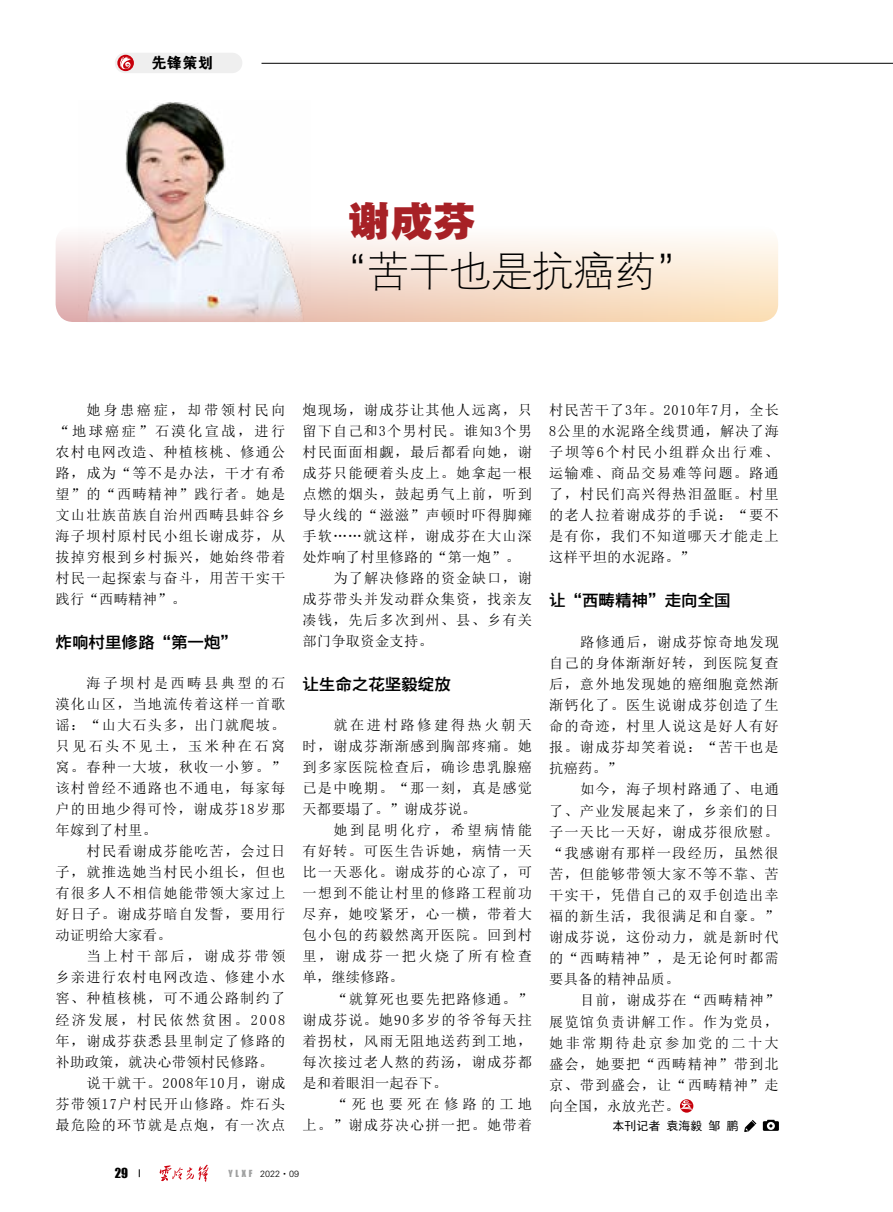
<style>
.page{position:relative;width:893px;height:1212px;background:#fff}
.page>*{position:absolute;margin:0;border:0;box-sizing:border-box;transform-origin:0 0}
.t1{font:42px "FZXDXK GBK1 0";letter-spacing:-.02em;color:#000}
.t2{font:42px "FZYDTHJW GB1 0";color:#a72126}
.t3{font:16.5px "FZYDZHJW GB1 0";color:#000}
.t4{font:15px "FZDHTK GBK1 0";color:#000}
.t5{font:14.25px/21px "Sim Sun";letter-spacing:.08em;color:#000;text-align:justify}
.t6{font:14.25px "Sim Sun";letter-spacing:.02em;color:#000}
.t7{font:14.25px/21px "Sim Sun";letter-spacing:.185em;color:#000;text-align:right}
.t8{font:14.25px "Sim Sun";letter-spacing:.14em;color:#000}
.t9{font:14.25px "Sim Sun";letter-spacing:.175em;color:#000}
.t10{font:12.75px "Impact";color:#000}
.t11{font:12px "Sim Hei";color:#000}
.t12{font:9px "FZXH1 K GBK1 0";color:#000}
.s1{font-family:"Impact";color:#9fa0a0}
</style>
<div class="page">
<svg style="left:159px;top:1164px;width:49px;height:18px"></svg>
<hr style="left:261px;top:63px;width:632px;height:1px;background:#000">
<div style="left:115px;top:53px;width:127px;height:20px;background:#efefef;border-radius:10px"></div>
<svg style="left:117px;top:55px;width:17px;height:16px"></svg>
<svg style="left:118px;top:57px;width:13px;height:14px"></svg>
<div style="left:680px;top:1099px;width:13px;height:13px;background:#c7000b;border-radius:50%"></div>
<svg style="left:680px;top:1100px;width:12px;height:10px"></svg>
<svg style="left:744px;top:1120px;width:12px;height:12px"></svg>
<svg style="left:763px;top:1120px;width:16px;height:11px"></svg>
<svg style="left:56px;top:225px;width:722px;height:97px"></svg>
<img style="left:79px;top:102px;width:232px;height:220px">
<p class="t4" style="left:151px;top:55px;width:63px">先锋策划</p>
<h1 class="t2" style="left:348px;top:198px;width:129px">谢成芬</h1>
<h1 class="t1" style="left:326px;top:249px;width:373px">“苦干也是抗癌药”</h1>
<p class="t5" style="left:56px;top:399px;width:231px;text-indent:31px">她身患癌症，却带领村民向“地球癌症”石漠化宣战，进行农村电网改造、种植核桃、修通公路，成为“等不是办法，干才有希望”的“西畴精神”践行者。她是文山壮族苗族自治州西畴县蚌谷乡海子坝村原村民小组长谢成芬，从拔掉穷根到乡村振兴，她始终带着村民一起探索与奋斗，用苦干实干践行“西畴精神”。</p>
<p class="t3" style="left:56px;top:633px;width:183px">炸响村里修路“第一炮”</p>
<p class="t5" style="left:56px;top:672px;width:231px;text-indent:31px">海子坝村是西畴县典型的石漠化山区，当地流传着这样一首歌谣：“山大石头多，出门就爬坡。只见石头不见土，玉米种在石窝窝。春种一大坡，秋收一小箩。”该村曾经不通路也不通电，每家每户的田地少得可怜，谢成芬18岁那年嫁到了村里。</p>
<p class="t5" style="left:56px;top:841px;width:231px;text-indent:31px">村民看谢成芬能吃苦，会过日子，就推选她当村民小组长，但也有很多人不相信她能带领大家过上好日子。谢成芬暗自发誓，要用行动证明给大家看。</p>
<p class="t9" style="left:87px;top:949px;width:200px">当上村干部后，谢成芬带领</p>
<p class="t5" style="left:56px;top:967px;width:231px">乡亲进行农村电网改造、修建小水</p>
<p class="t5" style="left:56px;top:988px;width:231px">窖、种植核桃，可不通公路制约了</p>
<p class="t8" style="left:56px;top:1012px;width:231px">经济发展，村民依然贫困。2008</p>
<p class="t5" style="left:56px;top:1030px;width:231px">年，谢成芬获悉县里制定了修路的</p>
<p class="t6" style="left:56px;top:1054px;width:219px">补助政策，就决心带领村民修路。</p>
<p class="t5" style="left:87px;top:1072px;width:200px">说干就干。2008年10月，谢成</p>
<p class="t5" style="left:56px;top:1093px;width:231px">芬带领17户村民开山修路。炸石头</p>
<p class="t5" style="left:56px;top:1114px;width:231px">最危险的环节就是点炮，有一次点</p>
<p class="t5" style="left:302px;top:399px;width:231px">炮现场，谢成芬让其他人远离，只</p>
<p class="t5" style="left:302px;top:420px;width:231px">留下自己和3个男村民。谁知3个男</p>
<p class="t5" style="left:302px;top:441px;width:231px">村民面面相觑，最后都看向她，谢</p>
<p class="t5" style="left:302px;top:462px;width:231px">成芬只能硬着头皮上。她拿起一根</p>
<p class="t5" style="left:302px;top:483px;width:231px">点燃的烟头，鼓起勇气上前，听到</p>
<p class="t5" style="left:302px;top:504px;width:231px">导火线的“滋滋”声顿时吓得脚瘫</p>
<p class="t5" style="left:302px;top:525px;width:231px">手软……就这样，谢成芬在大山深</p>
<p class="t6" style="left:302px;top:550px;width:219px">处炸响了村里修路的“第一炮”。</p>
<p class="t5" style="left:333px;top:567px;width:200px">为了解决修路的资金缺口，谢</p>
<p class="t5" style="left:302px;top:588px;width:231px">成芬带头并发动群众集资，找亲友</p>
<p class="t5" style="left:302px;top:609px;width:231px">凑钱，先后多次到州、县、乡有关</p>
<p class="t6" style="left:302px;top:634px;width:132px">部门争取资金支持。</p>
<p class="t3" style="left:302px;top:675px;width:150px">让生命之花坚毅绽放</p>
<p class="t5" style="left:302px;top:715px;width:231px;text-indent:31px">就在进村路修建得热火朝天时，谢成芬渐渐感到胸部疼痛。她到多家医院检查后，确诊患乳腺癌已是中晚期。“那一刻，真是感觉天都要塌了。”谢成芬说。</p>
<p class="t5" style="left:302px;top:820px;width:231px;text-indent:31px">她到昆明化疗，希望病情能有好转。可医生告诉她，病情一天比一天恶化。谢成芬的心凉了，可一想到不能让村里的修路工程前功尽弃，她咬紧牙，心一横，带着大包小包的药毅然离开医院。回到村里，谢成芬一把火烧了所有检查单，继续修路。</p>
<p class="t5" style="left:302px;top:988px;width:231px;text-indent:31px">“就算死也要先把路修通。”谢成芬说。她90多岁的爷爷每天拄着拐杖，风雨无阻地送药到工地，每次接过老人熬的药汤，谢成芬都是和着眼泪一起吞下。</p>
<p class="t7" style="left:302px;top:1093px;width:231px">“死也要死在修路的工地<br>上。”谢成芬决心拼一把。她带着</p>
<p class="t5" style="left:549px;top:399px;width:231px">村民苦干了3年。2010年7月，全长8公里的水泥路全线贯通，解决了海子坝等6个村民小组群众出行难、运输难、商品交易难等问题。路通了，村民们高兴得热泪盈眶。村里的老人拉着谢成芬的手说：“要不是有你，我们不知道哪天才能走上这样平坦的水泥路。”</p>
<p class="t3" style="left:549px;top:592px;width:183px">让“西畴精神”走向全国</p>
<p class="t5" style="left:549px;top:631px;width:231px;text-indent:31px">路修通后，谢成芬惊奇地发现自己的身体渐渐好转，到医院复查后，意外地发现她的癌细胞竟然渐渐钙化了。医生说谢成芬创造了生命的奇迹，村里人说这是好人有好报。谢成芬却笑着说：“苦干也是抗癌药。”</p>
<p class="t5" style="left:549px;top:779px;width:231px;text-indent:31px">如今，海子坝村路通了、电通了、产业发展起来了，乡亲们的日子一天比一天好，谢成芬很欣慰。“我感谢有那样一段经历，虽然很苦，但能够带领大家不等不靠、苦干实干，凭借自己的双手创造出幸福的新生活，我很满足和自豪。”谢成芬说，这份动力，就是新时代的“西畴精神”，是无论何时都需要具备的精神品质。</p>
<p class="t5" style="left:549px;top:990px;width:231px;text-indent:31px">目前，谢成芬在“西畴精神”展览馆负责讲解工作。作为党员，她非常期待赴京参加党的二十大盛会，她要把“西畴精神”带到北京、带到盛会，让“西畴精神”走向全国，永放光芒。</p>
<p class="t11" style="left:612px;top:1120px;width:127px">本刊记者 袁海毅 邹 鹏</p>
<p class="t10" style="left:115px;top:1163px;width:15px">29</p>
<p class="t12" style="left:228px;top:1169px;width:72px"><span class="s1">YLXF</span> 2022·09</p>
</div>
